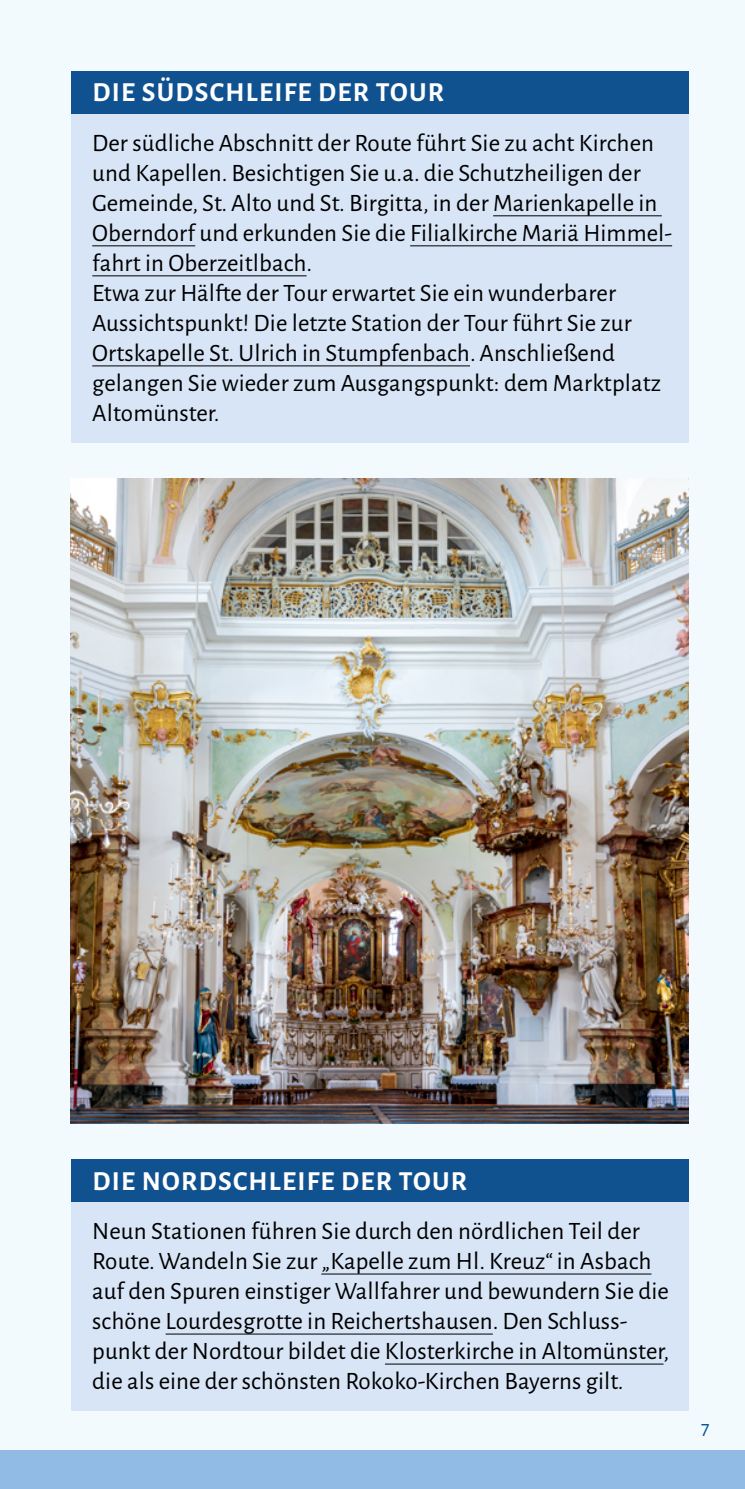
<style>
.page{position:relative;width:745px;height:1489px;background:#fff}
.page>*{position:absolute;margin:0;border:0;box-sizing:border-box;transform-origin:0 0}
.t1{font:700 27.5px "Alegreya Sans";letter-spacing:.045em;color:#fff}
.t2{font:25px/30px "Alegreya Sans";letter-spacing:.005em;color:#000}
.t3{font:20px "Alegreya Sans";color:#005192}
</style>
<div class="page">
<div style="left:0;top:0;width:744px;height:1488px;background:#f3fafe"></div>
<div style="left:0;top:1449px;width:744px;height:39px;background:#91bbe5"></div>
<div style="left:71px;top:1201px;width:616px;height:209px;background:#d8e5f6"></div>
<hr style="left:321px;top:1273px;width:330px;height:1px;background:#000">
<hr style="left:165px;top:1333px;width:327px;height:1px;background:#000">
<hr style="left:384px;top:1363px;width:279px;height:1px;background:#000">
<div style="left:71px;top:1159px;width:616px;height:42px;background:#105190"></div>
<div style="left:71px;top:113px;width:616px;height:329px;background:#d8e5f6"></div>
<hr style="left:493px;top:215px;width:168px;height:1px;background:#000">
<hr style="left:92px;top:245px;width:103px;height:1px;background:#000">
<hr style="left:410px;top:245px;width:261px;height:1px;background:#000">
<hr style="left:92px;top:275px;width:214px;height:1px;background:#000">
<hr style="left:92px;top:365px;width:377px;height:1px;background:#000">
<div style="left:71px;top:71px;width:616px;height:42px;background:#105190"></div>
<img style="left:71px;top:478px;width:616px;height:645px">
<p class="t1" style="left:92px;top:72px;width:353px">DIE SÜDSCHLEIFE DER TOUR</p>
<p class="t2" style="left:92px;top:127px;width:581px">Der südliche Abschnitt der Route führt Sie zu acht Kirchen und Kapellen. Besichtigen Sie u.a. die Schutzheiligen der Gemeinde, St. Alto und St. Birgitta, in der Marienkapelle in Oberndorf und erkunden Sie die Filialkirche Mariä Himmel&shy;fahrt in Oberzeitlbach.<br>Etwa zur Hälfte der Tour erwartet Sie ein wunderbarer Aussichtspunkt! Die letzte Station der Tour führt Sie zur Ortskapelle St. Ulrich in Stumpfenbach. Anschließend gelangen Sie wieder zum Ausgangspunkt: dem Marktplatz Altomünster.</p>
<p class="t1" style="left:92px;top:1160px;width:376px">DIE NORDSCHLEIFE DER TOUR</p>
<p class="t2" style="left:92px;top:1215px;width:578px">Neun Stationen führen Sie durch den nördlichen Teil der Route. Wandeln Sie zur „Kapelle zum Hl. Kreuz“ in Asbach auf den Spuren einstiger Wallfahrer und bewundern Sie die schöne Lourdesgrotte in Reichertshausen. Den Schluss&shy;punkt der Nordtour bildet die Klosterkirche in Altomünster, die als eine der schönsten Rokoko-Kirchen Bayerns gilt.</p>
<p class="t3" style="left:700px;top:1413px;width:10px">7</p>
</div>
